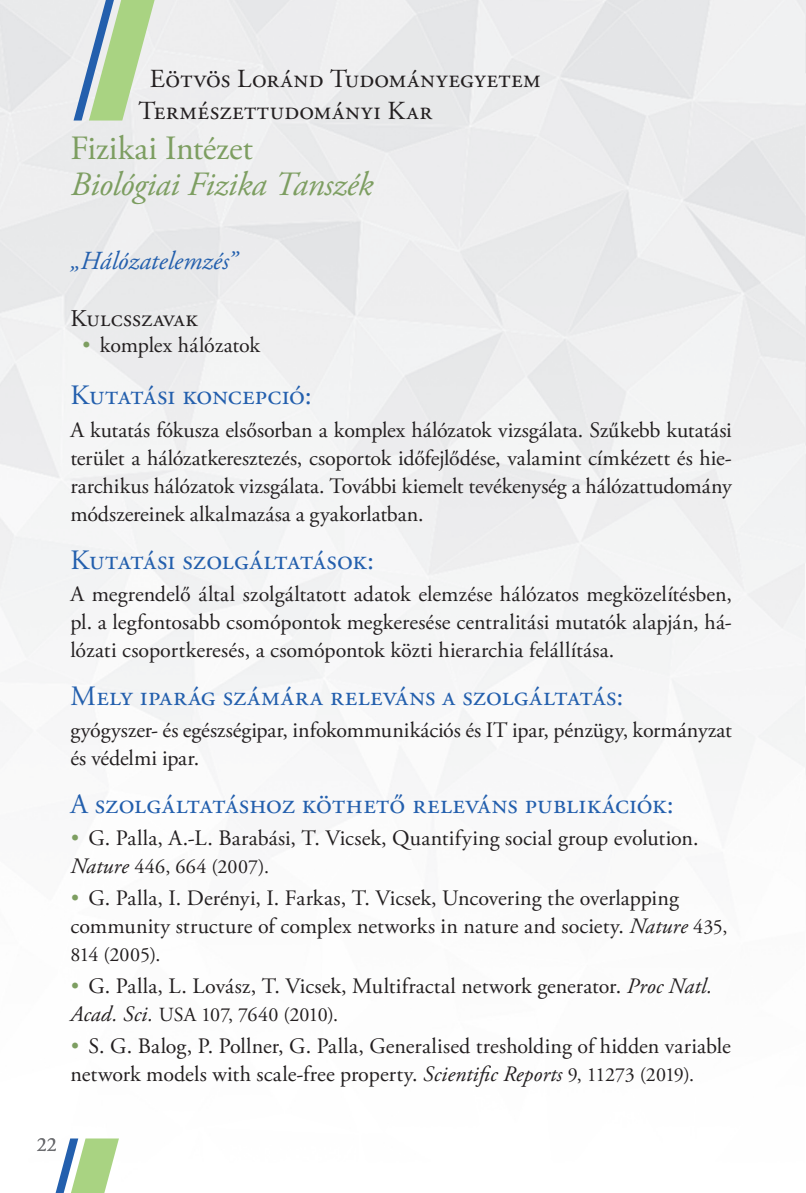
<style>
.page{position:relative;width:806px;height:1193px;background:#fff}
.page>*{position:absolute;margin:0;border:0;box-sizing:border-box;transform-origin:0 0}
.t1{font:italic 34px "Adobe Garamond Pro";letter-spacing:-.01em;color:#7d9e61}
.t2{font:34px "Adobe Garamond Pro";color:#7d9e61}
.t3{font:28px "Adobe Garamond Pro";letter-spacing:.005em;color:#235fad}
.t4{font:26px/32px "Adobe Garamond Pro";letter-spacing:.015em;color:#231f20}
.t5{font:italic 26px "Adobe Garamond Pro";letter-spacing:.005em;color:#235fad}
.t6{font:24px "Adobe Garamond Pro";letter-spacing:.01em;color:#231f20}
.t7{font:22px/28px "Adobe Garamond Pro";letter-spacing:-.02em;color:#231f20}
.t8{font:20px "Adobe Garamond Pro";letter-spacing:.01em;color:#231f20}
.t9{font:20px "Adobe Garamond Pro";color:#6c6d70}
.s1{font-weight:700;font-size:36px;color:#7d9e61}
.s2{font-style:italic;font-size:22px}
.s3{font-style:italic}
.s4{font-size:20px}
</style>
<div class="page">
<svg style="left:74px;top:0;width:102px;height:121px;background:#c7d9c5"></svg>
<svg style="left:55px;top:1138px;width:64px;height:55px"></svg>
<p class="t4" style="left:138px;top:64px;width:403px;text-indent:11px">Eötvös Loránd Tudományegyetem<br>Természettudományi Kar</p>
<h1 class="t2" style="left:70px;top:128px;width:184px">Fizikai Intézet</h1>
<h1 class="t1" style="left:70px;top:164px;width:304px">Biológiai Fizika Tanszék</h1>
<p class="t5" style="left:70px;top:245px;width:168px">„Hálózatelemzés”</p>
<p class="t6" style="left:70px;top:304px;width:129px">Kulcsszavak</p>
<p class="t7" style="left:82px;top:332px;width:180px"><span class="s1">·</span> komplex hálózatok</p>
<p class="t3" style="left:70px;top:379px;width:243px">Kutatási koncepció:</p>
<p class="t7" style="left:70px;top:417px;width:663px;text-align:justify">A kutatás fókusza elsősorban a komplex hálózatok vizsgálata. Szűkebb kutatási terület a hálózatkeresztezés, csoportok időfejlődése, valamint címkézett és hie&shy;rarchikus hálózatok vizsgálata. További kiemelt tevékenység a hálózattudomány módszereinek alkalmazása a gyakorlatban.</p>
<p class="t3" style="left:70px;top:543px;width:305px">Kutatási szolgáltatások:</p>
<p class="t7" style="left:70px;top:581px;width:663px;text-align:justify">A megrendelő által szolgáltatott adatok elemzése hálózatos megközelítésben, pl. a legfontosabb csomópontok megkeresése centralitási mutatók alapján, há&shy;lózati csoportkeresés, a csomópontok közti hierarchia felállítása.</p>
<p class="t3" style="left:70px;top:679px;width:554px">Mely iparág számára releváns a szolgáltatás:</p>
<p class="t7" style="left:70px;top:717px;width:663px">gyógyszer- és egészségipar, infokommunikációs és IT ipar, pénzügy, kormányzat és védelmi ipar.</p>
<p class="t3" style="left:70px;top:787px;width:605px">A szolgáltatáshoz köthető releváns publikációk:</p>
<p class="t7" style="left:70px;top:825px;width:629px"><span class="s1">·</span> G. Palla, A.-L. Barabási, T. Vicsek, Quantifying social group evolution.</p>
<p class="t8" style="left:70px;top:855px;width:200px"><span class="s2">Nature</span> 446, 664 (2007).</p>
<p class="t7" style="left:70px;top:885px;width:658px"><span class="s1">·</span> G. Palla, I. Derényi, I. Farkas, T. Vicsek, Uncovering the overlapping community structure of complex networks in nature and society. <span class="s3">Nature</span> <span class="s4">435,</span></p>
<p class="t8" style="left:70px;top:943px;width:91px">814 (2005).</p>
<p class="t7" style="left:70px;top:973px;width:643px"><span class="s1">·</span> G. Palla, L. Lovász, T. Vicsek, Multifractal network generator. <span class="s3">Proc Natl.</span></p>
<p class="t8" style="left:70px;top:1003px;width:269px"><span class="s2">Acad. Sci.</span> USA 107, 7640 (2010).</p>
<p class="t7" style="left:70px;top:1033px;width:662px"><span class="s1">·</span> S. G. Balog, P. Pollner, G. Palla, Generalised tresholding of hidden variable network models with scale-free property. <span class="s3">Scientific Reports</span> <span class="s4">9, 11273 (2019).</span></p>
<p class="t9" style="left:37px;top:1133px;width:22px">22</p>
</div>
